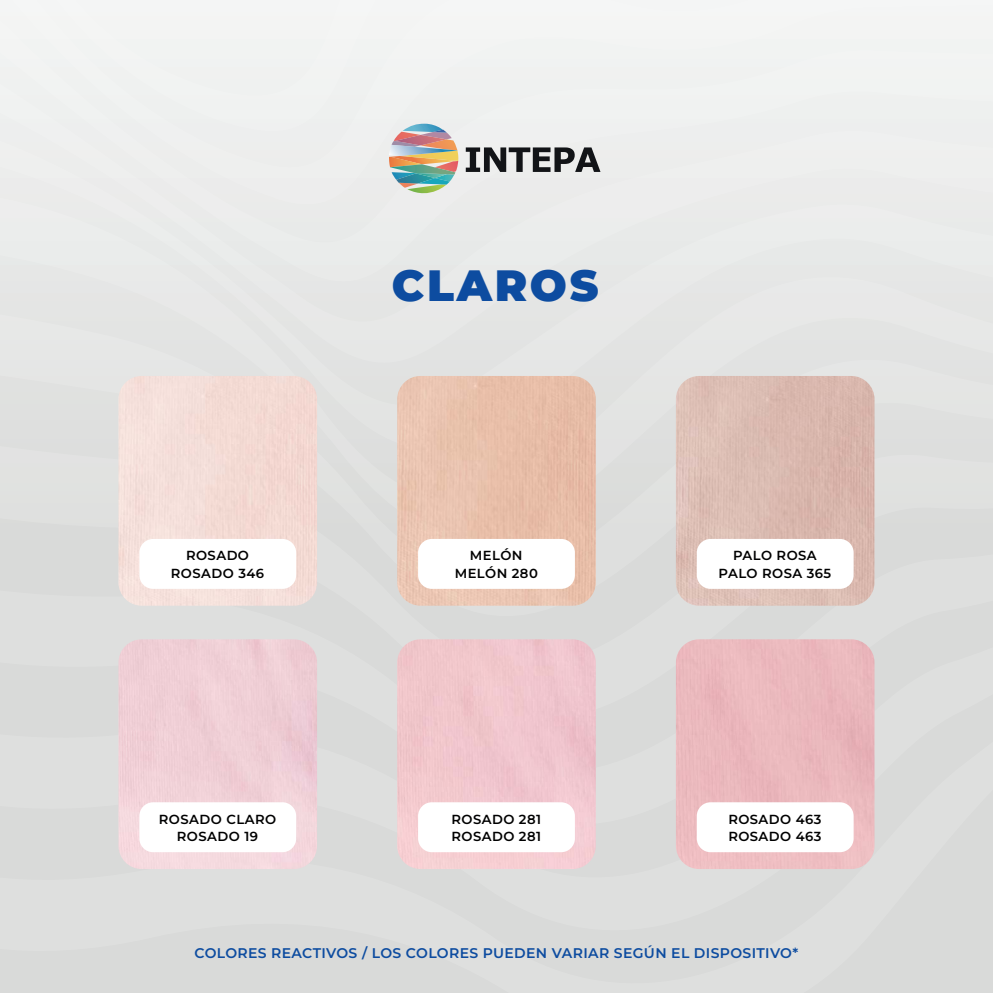
<style>
.page{position:relative;width:993px;height:993px;background:#fff}
.page>*{position:absolute;margin:0;border:0;box-sizing:border-box;transform-origin:0 0}
.t1{font:900 43.75px "Montserrat";letter-spacing:.06em;color:#0d4ca0}
.t2{font:600 14px "Montserrat";letter-spacing:.025em;color:#0d4ca0}
.t3{font:600 13.12px/17.8px "Montserrat";letter-spacing:.035em;color:#000001;text-align:center}
</style>
<div class="page">
<div style="left:0;top:977px;width:992px;height:15px;background:#d9dad9"></div>
<div style="left:0;top:888px;width:992px;height:89px;background:#d9dad9"></div>
<div style="left:0;top:799px;width:992px;height:89px;background:#d9dad9"></div>
<div style="left:0;top:713px;width:992px;height:86px;background:#dedfde"></div>
<div style="left:0;top:483px;width:992px;height:216px;background:#dedfde"></div>
<div style="left:0;top:404px;width:992px;height:79px;background:#dfe0df"></div>
<div style="left:0;top:320px;width:992px;height:84px;background:#e4e5e3"></div>
<div style="left:0;top:233px;width:992px;height:87px;background:#e8e8e8"></div>
<div style="left:0;top:142px;width:992px;height:91px;background:#ecedec"></div>
<div style="left:0;top:0;width:992px;height:142px;background:#f1f3f2"></div>
<svg style="left:465px;top:147px;width:135px;height:25px;background:#797a7b"></svg>
<img style="left:389px;top:124px;width:69px;height:77px">
<img style="left:397px;top:639px;width:198px;height:229px">
<div style="left:418px;top:802px;width:156px;height:49px;background:#fff;border-radius:14px"></div>
<img style="left:118px;top:376px;width:199px;height:229px">
<div style="left:139px;top:538px;width:157px;height:50px;background:#fff;border-radius:14px"></div>
<img style="left:118px;top:639px;width:199px;height:229px">
<div style="left:139px;top:802px;width:157px;height:49px;background:#fff;border-radius:14px"></div>
<img style="left:675px;top:639px;width:199px;height:229px">
<div style="left:696px;top:802px;width:157px;height:49px;background:#fff;border-radius:14px"></div>
<img style="left:675px;top:376px;width:199px;height:229px">
<div style="left:696px;top:538px;width:157px;height:50px;background:#fff;border-radius:14px"></div>
<img style="left:397px;top:376px;width:198px;height:229px">
<div style="left:418px;top:538px;width:156px;height:50px;background:#fff;border-radius:14px"></div>
<p class="t3" style="left:171px;top:546px;width:95px">ROSADO<br>ROSADO 346</p>
<h1 class="t1" style="left:392px;top:256px;width:208px">CLAROS</h1>
<p class="t3" style="left:454px;top:546px;width:85px">MELÓN<br>MELÓN 280</p>
<p class="t3" style="left:718px;top:546px;width:114px">PALO ROSA<br>PALO ROSA 365</p>
<p class="t3" style="left:159px;top:809px;width:119px">ROSADO CLARO<br>ROSADO 19</p>
<p class="t3" style="left:728px;top:809px;width:95px;text-align:left">ROSADO 463<br>ROSADO 463</p>
<p class="t3" style="left:451px;top:809px;width:91px;text-align:left">ROSADO 281<br>ROSADO 281</p>
<p class="t2" style="left:194px;top:942px;width:605px">COLORES REACTIVOS / LOS COLORES PUEDEN VARIAR SEGÚN EL DISPOSITIVO*</p>
</div>
